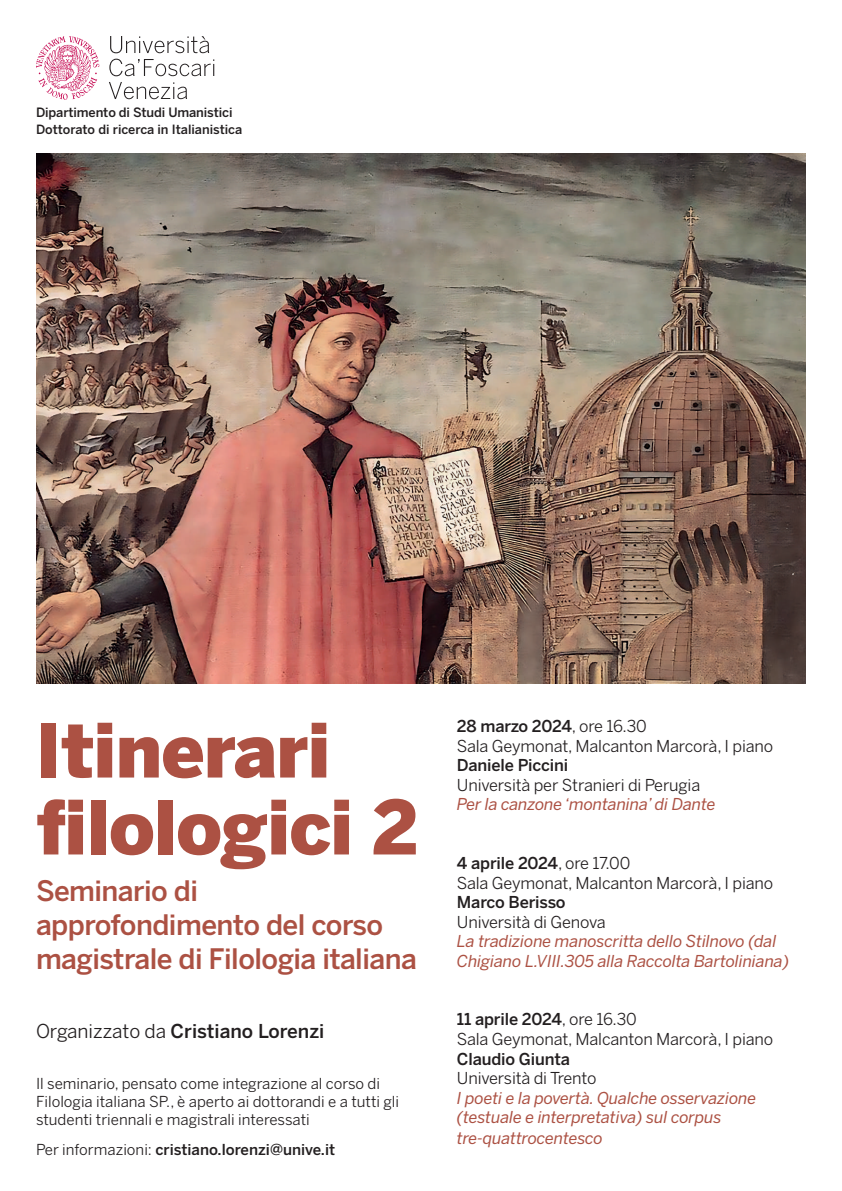
<style>
.page{position:relative;width:842px;height:1191px;background:#fff}
.page>*{position:absolute;margin:0;border:0;box-sizing:border-box;transform-origin:0 0}
.t1{font:900 74px/76.9px "Benton Sans";letter-spacing:-.015em;color:#ac5143}
.t2{font:500 28px/34px "Benton Sans";letter-spacing:-.02em;color:#ac5143}
.t3{font:500 19px "Benton Sans";color:#231f20}
.t4{font:16.3px/19.6px "Benton Sans";letter-spacing:-.01em;color:#231f20}
.t5{font:italic 16.3px/20.1px "Benton Sans";letter-spacing:-.01em;color:#ac5143}
.t6{font:500 16.3px "Benton Sans";letter-spacing:-.01em;color:#231f20}
.t7{font:15px/18px "Benton Sans";color:#231f20}
.t8{font:500 15px "Benton Sans";color:#231f20}
.t9{font:500 12.8px "Benton Sans";letter-spacing:-.01em;color:#231f20}
.t10{font:500 12.7px "Benton Sans";color:#231f20}
.s1{font-weight:400}
.s2{font-weight:500}
</style>
<div class="page">
<img style="left:36px;top:153px;width:770px;height:530px">
<svg style="left:109px;top:82px;width:78px;height:17px"></svg>
<svg style="left:109px;top:59px;width:105px;height:17px"></svg>
<svg style="left:110px;top:36px;width:99px;height:17px"></svg>
<svg style="left:36px;top:36px;width:63px;height:64px"></svg>
<p class="t9" style="left:36px;top:105px;width:198px">Dipartimento di Studi Umanistici</p>
<p class="t10" style="left:36px;top:122px;width:208px">Dottorato di ricerca in Italianistica</p>
<h1 class="t1" style="left:36px;top:711px;width:384px">Itinerari filologici 2</h1>
<h2 class="t2" style="left:36px;top:873px;width:382px">Seminario di approfondimento del corso magistrale di Filologia italiana</h2>
<p class="t3" style="left:36px;top:1019px;width:290px"><span class="s1">Organizzato da</span> Cristiano Lorenzi</p>
<p class="t7" style="left:36px;top:1074px;width:365px">Il seminario, pensato come integrazione al corso di<br>Filologia italiana SP., è aperto ai dottorandi e a tutti gli studenti triennali e magistrali interessati</p>
<p class="t8" style="left:36px;top:1140px;width:301px"><span class="s1">Per informazioni:</span> cristiano.lorenzi@unive.it</p>
<p class="t4" style="left:457px;top:716px;width:318px"><span class="s2">28 marzo 2024</span>, ore 16.30<br>Sala Geymonat, Malcanton Marcorà, I piano</p>
<p class="t6" style="left:457px;top:755px;width:113px">Daniele Piccini</p>
<p class="t4" style="left:457px;top:775px;width:245px">Università per Stranieri di Perugia</p>
<p class="t5" style="left:457px;top:794px;width:260px">Per la canzone ‘montanina’ di Dante</p>
<p class="t4" style="left:457px;top:853px;width:318px"><span class="s2">4 aprile 2024</span>, ore 17.00<br>Sala Geymonat, Malcanton Marcorà, I piano</p>
<p class="t6" style="left:457px;top:892px;width:110px">Marco Berisso</p>
<p class="t4" style="left:457px;top:911px;width:150px">Università di Genova</p>
<p class="t5" style="left:457px;top:931px;width:334px;line-height:19.6px">La tradizione manoscritta dello Stilnovo (dal<br>Chigiano L.VIII.305 alla Raccolta Bartoliniana)</p>
<p class="t4" style="left:457px;top:1009px;width:318px"><span class="s2">11 aprile 2024</span>, ore 16.30<br>Sala Geymonat, Malcanton Marcorà, I piano</p>
<p class="t6" style="left:457px;top:1049px;width:115px">Claudio Giunta</p>
<p class="t4" style="left:457px;top:1068px;width:141px">Università di Trento</p>
<p class="t5" style="left:457px;top:1087px;width:301px">I poeti e la povertà. Qualche osservazione (testuale e interpretativa) sul corpus tre-quattrocentesco</p>
</div>
